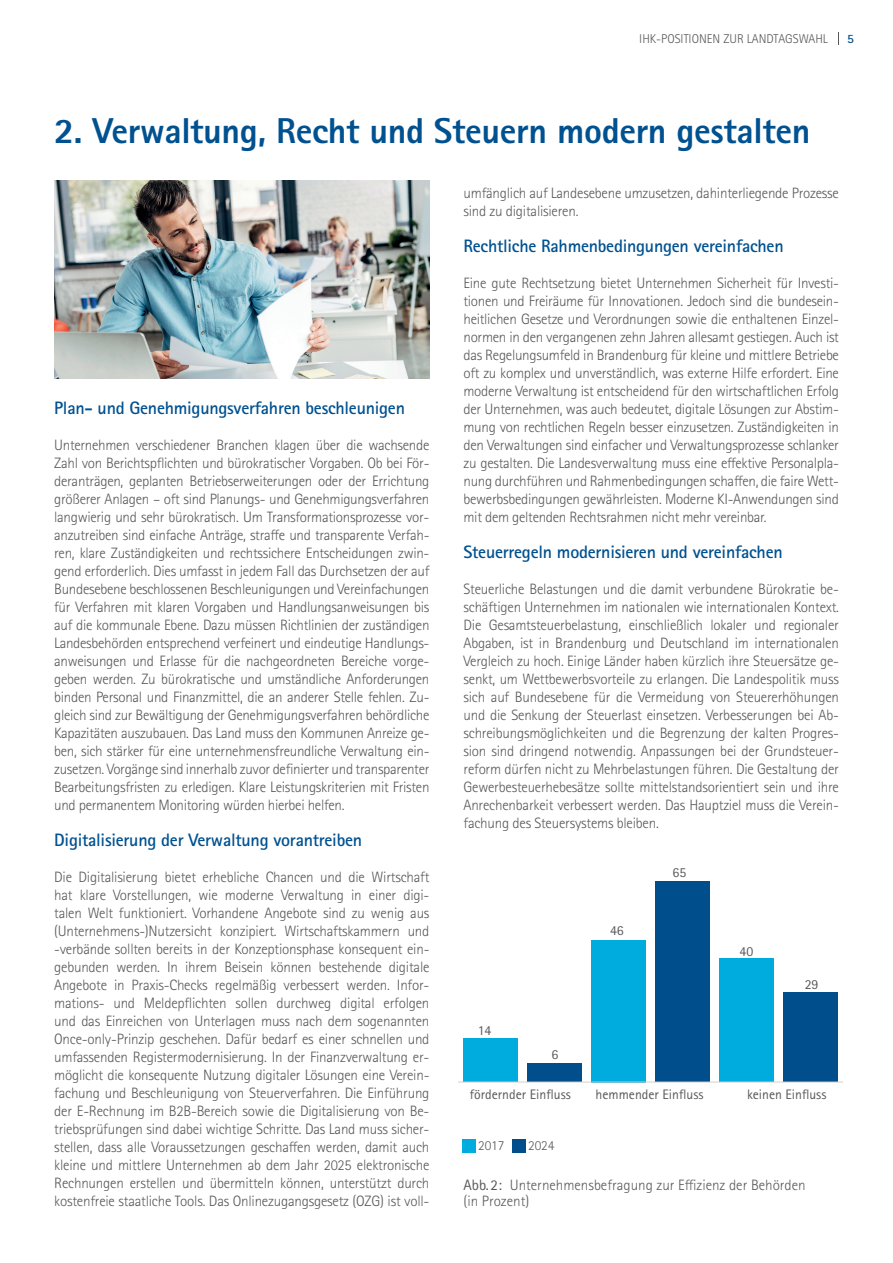
<style>
.page{position:relative;width:893px;height:1263px;background:#fff}
.page>*{position:absolute;margin:0;border:0;box-sizing:border-box;transform-origin:0 0}
.t1{font:800 36px "Rotis Sans Serif Std";letter-spacing:-.01em;color:#005190}
.t2{font:700 18px "Rotis Sans Serif Std";letter-spacing:-.015em;color:#005190}
.t3{font:300 15px/18px "Rotis Sans Serif Std";letter-spacing:-.015em;color:#57585a;text-align:justify}
.t4{font:13.8px "Rotis Sans Serif Std";color:#57585a}
.t5{font:300 13.8px "Rotis Sans Serif Std";color:#57585a}
.t6{font:300 12.75px "Rotis Sans Serif Std";color:#57585a}
.t7{font:700 12.75px "Rotis Sans Serif Std";color:#005190}
.s1{font-weight:400}
</style>
<div class="page">
<svg style="left:838px;top:32px;width:1px;height:13px"></svg>
<img style="left:55px;top:180px;width:374px;height:198px">
<div style="left:463px;top:1140px;width:13px;height:13px;background:#00acdd"></div>
<div style="left:513px;top:1140px;width:13px;height:13px;background:#004f8c"></div>
<div style="left:463px;top:1038px;width:54px;height:44px;background:#00acdd"></div>
<div style="left:527px;top:1063px;width:55px;height:19px;background:#004f8c"></div>
<div style="left:591px;top:940px;width:55px;height:142px;background:#00acdd"></div>
<div style="left:656px;top:882px;width:54px;height:200px;background:#004f8c"></div>
<div style="left:719px;top:958px;width:55px;height:124px;background:#00acdd"></div>
<div style="left:784px;top:992px;width:54px;height:90px;background:#004f8c"></div>
<hr style="left:458px;top:1082px;width:385px;height:1px;background:#cfd2d0">
<p class="t6" style="left:639px;top:31px;width:190px">IHK-POSITIONEN ZUR LANDTAGSWAHL</p>
<p class="t7" style="left:847px;top:31px;width:8px">5</p>
<h1 class="t1" style="left:54px;top:108px;width:758px">2. Verwaltung, Recht und Steuern modern gestalten</h1>
<p class="t2" style="left:54px;top:397px;width:352px">Plan- und Genehmigungsverfahren beschleunigen</p>
<p class="t3" style="left:54px;top:436px;width:377px">Unternehmen verschiedener Branchen klagen über die wachsende Zahl von Berichtspflichten und bürokratischer Vorgaben. Ob bei För&shy;deranträgen, geplanten Betriebserweiterungen oder der Errichtung größerer Anlagen – oft sind Planungs- und Genehmigungsverfahren langwierig und sehr bürokratisch. Um Transformationsprozesse vor&shy;anzutreiben sind einfache Anträge, straffe und transparente Verfah&shy;ren, klare Zuständigkeiten und rechtssichere Entscheidungen zwin&shy;gend erforderlich. Dies umfasst in jedem Fall das Durchsetzen der auf Bundesebene beschlossenen Beschleunigungen und Vereinfachungen für Verfahren mit klaren Vorgaben und Handlungsanweisungen bis auf die kommunale Ebene. Dazu müssen Richtlinien der zuständigen Landesbehörden entsprechend verfeinert und eindeutige Handlungs&shy;anweisungen und Erlasse für die nachgeordneten Bereiche vorge&shy;geben werden. Zu bürokratische und umständliche Anforderungen binden Personal und Finanzmittel, die an anderer Stelle fehlen. Zu&shy;gleich sind zur Bewältigung der Genehmigungsverfahren behördliche Kapazitäten auszubauen. Das Land muss den Kommunen Anreize ge&shy;ben, sich stärker für eine unternehmensfreundliche Verwaltung ein&shy;zusetzen. Vorgänge sind innerhalb zuvor definierter und transparenter Bearbeitungsfristen zu erledigen. Klare Leistungskriterien mit Fristen und permanentem Monitoring würden hierbei helfen.</p>
<p class="t2" style="left:54px;top:829px;width:309px">Digitalisierung der Verwaltung vorantreiben</p>
<p class="t3" style="left:54px;top:868px;width:377px">Die Digitalisierung bietet erhebliche Chancen und die Wirtschaft hat klare Vorstellungen, wie moderne Verwaltung in einer digi&shy;talen Welt funktioniert. Vorhandene Angebote sind zu wenig aus (Unternehmens-)Nutzersicht konzipiert. Wirtschaftskammern und -verbände sollten bereits in der Konzeptionsphase konsequent ein&shy;gebunden werden. In ihrem Beisein können bestehende digitale Angebote in Praxis-Checks regelmäßig verbessert werden. Infor&shy;mations- und Meldepflichten sollen durchweg digital erfolgen und das Einreichen von Unterlagen muss nach dem sogenannten Once-only-Prinzip geschehen. Dafür bedarf es einer schnellen und umfassenden Registermodernisierung. In der Finanzverwaltung er&shy;möglicht die konsequente Nutzung digitaler Lösungen eine Verein&shy;fachung und Beschleunigung von Steuerverfahren. Die Einführung der E-Rechnung im B2B-Bereich sowie die Digitalisierung von Be&shy;triebsprüfungen sind dabei wichtige Schritte. Das Land muss sicher&shy;stellen, dass alle Voraussetzungen geschaffen werden, damit auch kleine und mittlere Unternehmen ab dem Jahr 2025 elektronische Rechnungen erstellen und übermitteln können, unterstützt durch kostenfreie staatliche Tools. Das Onlinezugangsgesetz (OZG) ist voll-</p>
<p class="t3" style="left:463px;top:184px;width:377px">umfänglich auf Landesebene umzusetzen, dahinterliegende Prozesse sind zu digitalisieren.</p>
<p class="t2" style="left:463px;top:235px;width:322px">Rechtliche Rahmenbedingungen vereinfachen</p>
<p class="t3" style="left:463px;top:274px;width:377px">Eine gute Rechtsetzung bietet Unternehmen Sicherheit für Investi&shy;tionen und Freiräume für Innovationen. Jedoch sind die bundesein&shy;heitlichen Gesetze und Verordnungen sowie die enthaltenen Einzel&shy;normen in den vergangenen zehn Jahren allesamt gestiegen. Auch ist das Regelungsumfeld in Brandenburg für kleine und mittlere Betriebe oft zu komplex und unverständlich, was externe Hilfe erfordert. Eine moderne Verwaltung ist entscheidend für den wirtschaftlichen Erfolg der Unternehmen, was auch bedeutet, digitale Lösungen zur Abstim&shy;mung von rechtlichen Regeln besser einzusetzen. Zuständigkeiten in den Verwaltungen sind einfacher und Verwaltungsprozesse schlanker zu gestalten. Die Landesverwaltung muss eine effektive Personalpla&shy;nung durchführen und Rahmenbedingungen schaffen, die faire Wett&shy;bewerbsbedingungen gewährleisten. Moderne KI-Anwendungen sind mit dem geltenden Rechtsrahmen nicht mehr vereinbar.</p>
<p class="t2" style="left:463px;top:541px;width:321px">Steuerregeln modernisieren und vereinfachen</p>
<p class="t3" style="left:463px;top:580px;width:377px">Steuerliche Belastungen und die damit verbundene Bürokratie be&shy;schäftigen Unternehmen im nationalen wie internationalen Kontext.<br>Die Gesamtsteuerbelastung, einschließlich lokaler und regionaler Abgaben, ist in Brandenburg und Deutschland im internationalen Vergleich zu hoch. Einige Länder haben kürzlich ihre Steuersätze ge&shy;senkt, um Wettbewerbsvorteile zu erlangen. Die Landespolitik muss sich auf Bundesebene für die Vermeidung von Steuererhöhungen und die Senkung der Steuerlast einsetzen. Verbesserungen bei Ab&shy;schreibungsmöglichkeiten und die Begrenzung der kalten Progres&shy;sion sind dringend notwendig. Anpassungen bei der Grundsteuer&shy;reform dürfen nicht zu Mehrbelastungen führen. Die Gestaltung der Gewerbesteuerhebesätze sollte mittelstandsorientiert sein und ihre Anrechenbarkeit verbessert werden. Das Hauptziel muss die Verein&shy;fachung des Steuersystems bleiben.</p>
<p class="t4" style="left:478px;top:1022px;width:15px">14</p>
<p class="t4" style="left:551px;top:1046px;width:8px">6</p>
<p class="t4" style="left:610px;top:922px;width:15px">46</p>
<p class="t4" style="left:672px;top:864px;width:15px">65</p>
<p class="t4" style="left:739px;top:943px;width:15px">40</p>
<p class="t4" style="left:805px;top:976px;width:15px">29</p>
<p class="t4" style="left:470px;top:1086px;width:102px">fördernder Einfluss</p>
<p class="t4" style="left:595px;top:1086px;width:110px">hemmender Einfluss</p>
<p class="t4" style="left:747px;top:1086px;width:81px">keinen Einfluss</p>
<p class="t5" style="left:478px;top:1137px;width:27px">2017</p>
<p class="t5" style="left:528px;top:1137px;width:28px">2024</p>
<p class="t3" style="left:463px;top:1177px;width:344px;line-height:16.5px"><span class="s1">Abb.2:</span> Unternehmensbefragung zur Effizienz der Behörden (in Prozent)</p>
</div>
